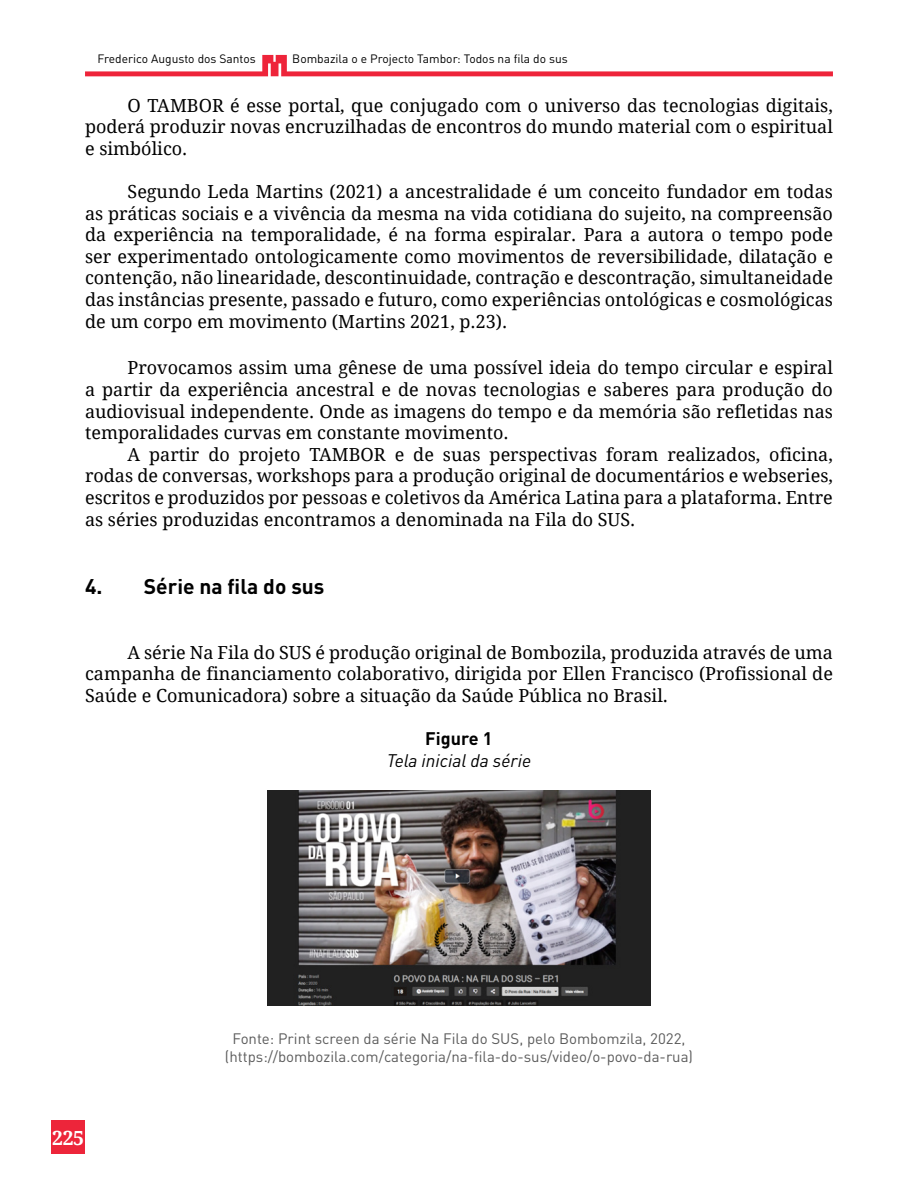
<style>
.page{position:relative;width:918px;height:1188px;background:#fff}
.page>*{position:absolute;margin:0;border:0;box-sizing:border-box;transform-origin:0 0}
.Intertitulos{font:700 21px "DIN Pro";color:#000}
.t1{font:700 19.5px "Droid Serif";color:#fff}
.Párrafos{font:18px/21.6px "Droid Serif";color:#000;text-align:justify}
.Titulos_esquemas{font:italic 18px "DIN Pro";color:#000}
.Titulos_esquemas-2{font:700 18px "DIN Pro";color:#000}
.Pie_de_foto{font:15px "DIN Pro";color:#5c5c5c}
.t2{font:12px "DIN Pro";color:#000}
</style>
<div class="page">
<div style="left:51px;top:1120px;width:34px;height:34px;background:#ed253a"></div>
<svg style="left:85px;top:55px;width:748px;height:21px"></svg>
<img style="left:268px;top:790px;width:382px;height:215px">
<p class="t2" style="left:98px;top:50px;width:160px">Frederico Augusto dos Santos</p>
<p class="t2" style="left:292px;top:50px;width:277px">Bombazila o e Projecto Tambor: Todos na fila do sus</p>
<p class="Párrafos" style="left:85px;top:95px;width:749px;text-indent:43px">O TAMBOR é esse portal, que conjugado com o universo das tecnologias digitais, poderá produzir novas encruzilhadas de encontros do mundo material com o espiritual e simbólico.</p>
<p class="Párrafos" style="left:85px;top:181px;width:749px;text-indent:43px">Segundo Leda Martins (2021) a ancestralidade é um conceito fundador em todas as práticas sociais e a vivência da mesma na vida cotidiana do sujeito, na compreensão da experiência na temporalidade, é na forma espiralar. Para a autora o tempo pode ser experimentado ontologicamente como movimentos de reversibilidade, dilatação e contenção, não linearidade, descontinuidade, contração e descontração, simultaneidade das instâncias presente, passado e futuro, como experiências ontológicas e cosmológicas de um corpo em movimento (Martins 2021, p.23).</p>
<p class="Párrafos" style="left:85px;top:357px;width:749px;text-indent:43px">Provocamos assim uma gênese de uma possível ideia do tempo circular e espiral a partir da experiência ancestral e de novas tecnologias e saberes para produção do audiovisual independente. Onde as imagens do tempo e da memória são refletidas nas temporalidades curvas em constante movimento.</p>
<p class="Párrafos" style="left:85px;top:444px;width:749px;text-indent:43px">A partir do projeto TAMBOR e de suas perspectivas foram realizados, oficina, rodas de conversas, workshops para a produção original de documentários e webseries, escritos e produzidos por pessoas e coletivos da América Latina para a plataforma. Entre as séries produzidas encontramos a denominada na Fila do SUS.</p>
<p class="Intertitulos" style="left:85px;top:569px;width:241px">4. Série na fila do sus</p>
<p class="Párrafos" style="left:85px;top:642px;width:749px;text-indent:43px">A série Na Fila do SUS é produção original de Bombozila, produzida através de uma campanha de financiamento colaborativo, dirigida por Ellen Francisco (Profissional de Saúde e Comunicadora) sobre a situação da Saúde Pública no Brasil.</p>
<p class="Titulos_esquemas-2" style="left:425px;top:724px;width:69px">Figure 1</p>
<p class="Titulos_esquemas" style="left:387px;top:746px;width:146px">Tela inicial da série</p>
<p class="t1" style="left:52px;top:1126px;width:33px">225</p>
<p class="Pie_de_foto" style="left:232px;top:1027px;width:455px">Fonte: Print screen da série Na Fila do SUS, pelo Bombomzila, 2022,</p>
<p class="Pie_de_foto" style="left:225px;top:1045px;width:470px">(https://bombozila.com/categoria/na-fila-do-sus/video/o-povo-da-rua)</p>
</div>
